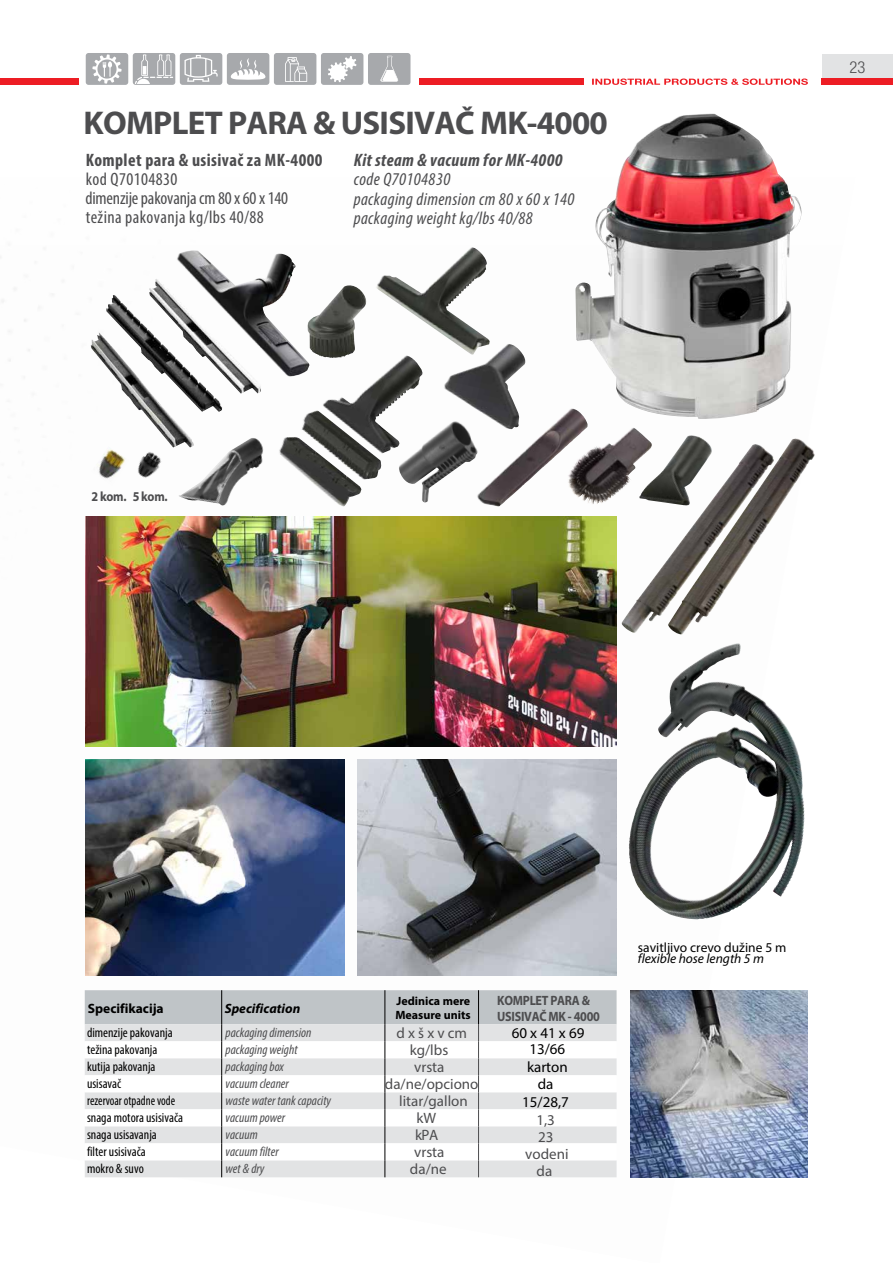
<style>
.page{position:relative;width:893px;height:1263px;background:#fff}
.page>*{position:absolute;margin:0;border:0;box-sizing:border-box;transform-origin:0 0}
.t1{font:700 33px "Myriad Pro";letter-spacing:-.02em;color:#4d4d4f}
.t2{font:italic condensed 18px/19.2px "Myriad Pro";letter-spacing:.025em;color:#4d4d4f}
.t3{font:condensed 18px/19.2px "Myriad Pro";letter-spacing:.025em;color:#4d4d4f}
.t4{font:700 condensed 18px "Myriad Pro";letter-spacing:.025em;color:#4d4d4f}
.t5{font:italic 700 condensed 18px "Myriad Pro";letter-spacing:.025em;color:#4d4d4f}
.t6{font:300 condensed 16.5px "Helvetica Neue";color:#4d4d4f}
.t7{font:15px "Myriad Pro";color:#4d4d4f}
.t8{font:15px/17.2px "Myriad Pro";color:#000;text-align:center}
.t9{font:condensed 13.5px/17px "Myriad Pro";color:#000}
.t10{font:italic condensed 13.5px/17px "Myriad Pro";color:#4d4d4f}
.t11{font:700 13.5px/16.2px "Myriad Pro";letter-spacing:-.02em;color:#4d4d4f;scale:.9 1}
.t12{font:13.5px "Myriad Pro";color:#000}
.t13{font:italic 13.5px "Myriad Pro";color:#000}
.t14{font:700 13.5px "Myriad Pro";color:#000}
.t15{font:italic 700 13.5px "Myriad Pro";color:#000}
.t16{font:700 12px/13.6px "Myriad Pro";color:#000}
</style>
<div class="page">
<img style="left:9px;top:345px;width:796px;height:833px">
<img style="left:106px;top:295px;width:116px;height:117px">
<img style="left:91px;top:332px;width:102px;height:115px">
<img style="left:149px;top:279px;width:112px;height:115px">
<img style="left:176px;top:250px;width:133px;height:127px">
<img style="left:178px;top:438px;width:86px;height:69px">
<img style="left:621px;top:438px;width:194px;height:197px">
<img style="left:375px;top:247px;width:115px;height:108px">
<img style="left:307px;top:285px;width:63px;height:73px">
<img style="left:442px;top:344px;width:86px;height:76px">
<img style="left:588px;top:427px;width:44px;height:25px">
<img style="left:322px;top:355px;width:102px;height:99px">
<img style="left:301px;top:410px;width:80px;height:70px">
<img style="left:279px;top:437px;width:82px;height:70px">
<img style="left:639px;top:435px;width:75px;height:71px">
<img style="left:91px;top:446px;width:76px;height:39px">
<img style="left:476px;top:408px;width:112px;height:99px">
<img style="left:629px;top:647px;width:138px;height:243px">
<img style="left:630px;top:990px;width:178px;height:188px">
<img style="left:85px;top:759px;width:260px;height:217px">
<img style="left:357px;top:759px;width:260px;height:217px">
<img style="left:85px;top:517px;width:532px;height:229px">
<svg style="left:85px;top:990px;width:532px;height:187px"></svg>
<div style="left:822px;top:55px;width:71px;height:30px;background:#e2e3e4"></div>
<svg style="left:592px;top:79px;width:216px;height:6px"></svg>
<div style="left:0;top:78px;width:584px;height:7px;background:#ed1d24"></div>
<div style="left:821px;top:78px;width:72px;height:7px;background:#ed1d24"></div>
<div style="left:79px;top:49px;width:339px;height:39px;background:#fff"></div>
<div style="left:86px;top:53px;width:42px;height:32px;background:#a7a9ac;border-radius:3px"></div>
<svg style="left:92px;top:54px;width:30px;height:30px"></svg>
<div style="left:133px;top:53px;width:42px;height:32px;background:#a7a9ac;border-radius:3px"></div>
<svg style="left:135px;top:54px;width:38px;height:30px"></svg>
<div style="left:180px;top:53px;width:42px;height:32px;background:#a7a9ac;border-radius:3px"></div>
<svg style="left:184px;top:55px;width:34px;height:27px"></svg>
<div style="left:227px;top:53px;width:42px;height:32px;background:#a7a9ac;border-radius:3px"></div>
<svg style="left:231px;top:58px;width:35px;height:22px"></svg>
<div style="left:274px;top:53px;width:42px;height:32px;background:#a7a9ac;border-radius:3px"></div>
<svg style="left:285px;top:57px;width:22px;height:25px"></svg>
<div style="left:321px;top:53px;width:42px;height:32px;background:#a7a9ac;border-radius:3px"></div>
<svg style="left:328px;top:56px;width:28px;height:26px"></svg>
<div style="left:368px;top:53px;width:42px;height:32px;background:#a7a9ac;border-radius:3px"></div>
<svg style="left:380px;top:56px;width:18px;height:26px"></svg>
<img style="left:575px;top:113px;width:227px;height:306px">
<img style="left:398px;top:420px;width:80px;height:83px">
<h1 class="t1" style="left:84px;top:101px;width:526px">KOMPLET PARA &amp; USISIVAČ MK-4000</h1>
<h2 class="t4" style="left:86px;top:148px;width:238px">Komplet para &amp; usisivač za MK-4000</h2>
<h2 class="t3" style="left:85px;top:169px;width:204px">kod Q70104830<br>dimenzije pakovanja cm 80 x 60 x 140 težina pakovanja kg/lbs 40/88</h2>
<h2 class="t5" style="left:354px;top:149px;width:210px">Kit steam &amp; vacuum for MK-4000</h2>
<h2 class="t2" style="left:354px;top:170px;width:222px">code Q70104830<br>packaging dimension cm 80 x 60 x 140 packaging weight kg/lbs 40/88</h2>
<p class="t11" style="left:92px;top:488px;width:86px">2 kom. 5 kom.</p>
<p class="t6" style="left:849px;top:58px;width:17px">23</p>
<p class="t14" style="left:88px;top:999px;width:77px">Specifikacija</p>
<p class="t15" style="left:225px;top:999px;width:77px">Specification</p>
<p class="t16" style="left:395px;top:994px;width:77px">Jedinica mere<br>Measure units</p>
<p class="t11" style="left:497px;top:992px;width:116px">KOMPLET PARA &amp;<br>USISIVAČ MK - 4000</p>
<p class="t9" style="left:87px;top:1024px;width:97px">dimenzije pakovanja težina pakovanja kutija pakovanja usisavač<br>rezervoar otpadne vode snaga motora usisivača snaga usisavanja<br>filter usisivača<br>mokro &amp; suvo</p>
<p class="t10" style="left:226px;top:1024px;width:107px">packaging dimension packaging weight packaging box<br>vacuum cleaner<br>waste water tank capacity vacuum power<br>vacuum<br>vacuum filter<br>wet &amp; dry</p>
<p class="t7" style="left:396px;top:1024px;width:72px">d x š x v cm</p>
<p class="t7" style="left:410px;top:1041px;width:40px">kg/lbs</p>
<p class="t7" style="left:414px;top:1058px;width:32px">vrsta</p>
<p class="t7" style="left:385px;top:1075px;width:95px">da/ne/opciono</p>
<p class="t7" style="left:399px;top:1092px;width:70px">litar/gallon</p>
<p class="t7" style="left:417px;top:1109px;width:21px">kW</p>
<p class="t7" style="left:536px;top:1110px;width:20px">1,3</p>
<p class="t7" style="left:415px;top:1126px;width:25px">kPA</p>
<p class="t7" style="left:538px;top:1127px;width:17px">23</p>
<p class="t7" style="left:414px;top:1143px;width:32px">vrsta</p>
<p class="t7" style="left:525px;top:1144px;width:45px">vodeni</p>
<p class="t8" style="left:512px;top:1024px;width:74px">60 x 41 x 69<br>13/66 karton<br>da<br>15/28,7</p>
<p class="t7" style="left:410px;top:1160px;width:38px">da/ne</p>
<p class="t7" style="left:537px;top:1161px;width:17px">da</p>
<p class="t12" style="left:638px;top:939px;width:150px">savitljivo crevo dužine 5 m</p>
<p class="t13" style="left:638px;top:950px;width:128px">flexible hose length 5 m</p>
</div>
